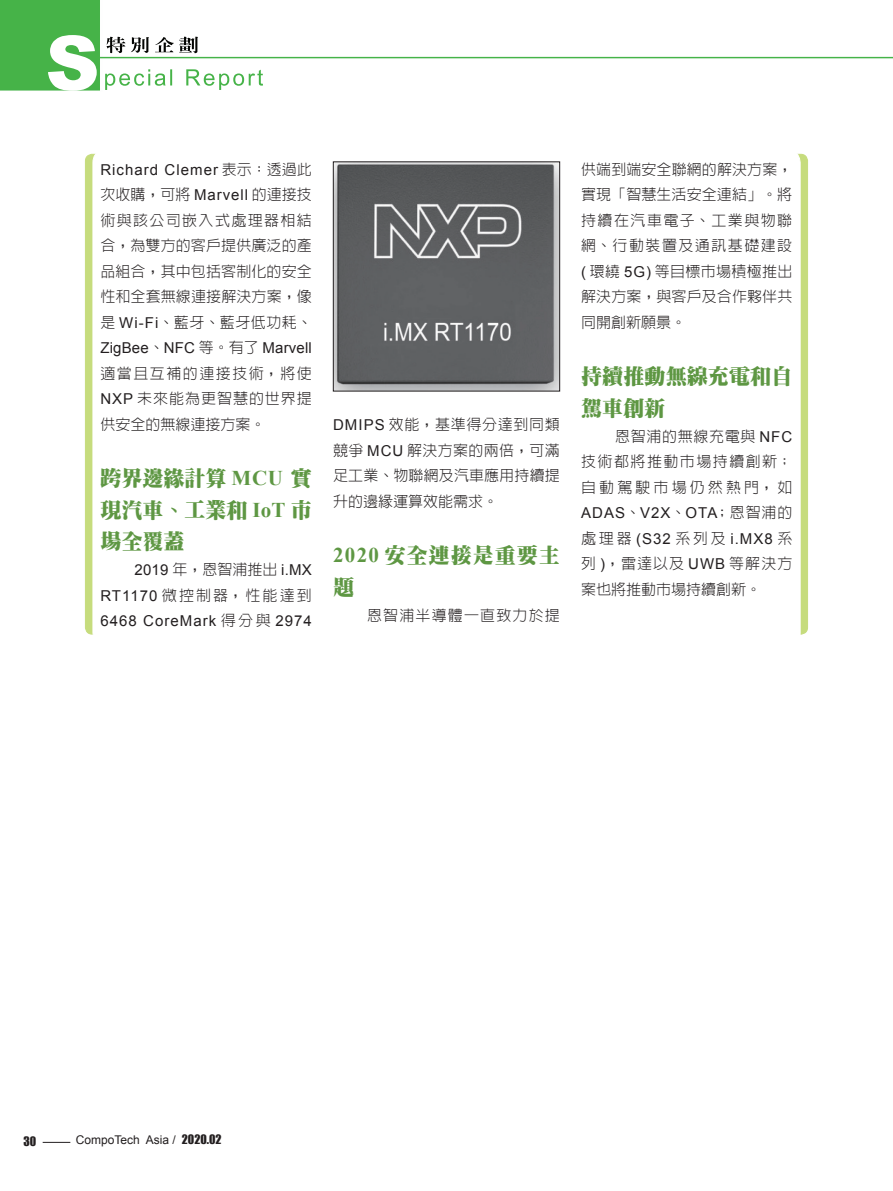
<style>
.page{position:relative;width:893px;height:1191px;background:#fff}
.page>*{position:absolute;margin:0;border:0;box-sizing:border-box;transform-origin:0 0}
._1級標題{font:900 21px/31.5px "Inn Ming";letter-spacing:.005em;color:#5e9743;text-align:justify}
._1級標題-2{font:900 21px/31.5px "Inn Ming";letter-spacing:.05em;color:#5e9743}
.說明文字{font:300 15px/25.5px "Lin Gothic";letter-spacing:.04em;color:#231f20;text-align:justify}
.說明文字-2{font:15px/25.5px "Arial";letter-spacing:.07em;color:#231f20;text-align:justify}
.說明文字-3{font:300 15px "Lin Gothic";letter-spacing:.075em;color:#231f20}
.t1{font:12px "Arial";color:#231f20}
.重點提示{font:12px "Impact";color:#231f20}
.s1{font-family:"Arial";font-weight:400}
.s2{font-family:"Times New Roman";font-weight:700}
.s3{font-family:"Lin Gothic";font-weight:300}
.s4{font-family:"Impact"}
</style>
<div class="page">
<img style="left:0;top:0;width:893px;height:91px">
<img style="left:148px;top:69px;width:115px;height:21px">
<img style="left:107px;top:37px;width:91px;height:16px">
<img style="left:48px;top:35px;width:49px;height:56px">
<svg style="left:43px;top:1142px;width:27px;height:1px"></svg>
<img style="left:335px;top:164px;width:223px;height:225px">
<div style="left:333px;top:162px;width:227px;height:229px;border:1px solid #231f20"></div>
<p class="說明文字" style="left:100px;top:156px;width:213px"><span class="s1">Richard Clemer</span> 表示：透過此次收購，可將 <span class="s1">Marvell</span> 的連接技術與該公司嵌入式處理器相結合，為雙方的客戶提供廣泛的產品組合，其中包括客制化的安全性和全套無線連接解決方案，像是 <span class="s1">Wi-Fi</span>、藍牙、藍牙低功耗、<span class="s1">ZigBee</span>、<span class="s1">NFC</span> 等。有了 <span class="s1">Marvell</span>適當且互補的連接技術，將使<span class="s1">NXP</span> 未來能為更智慧的世界提供安全的無線連接方案。</p>
<p class="_1級標題" style="left:100px;top:462px;width:213px">跨界邊緣計算 <span class="s2">MCU</span> 實現汽車、工業和 <span class="s2">IoT</span> 市場全覆蓋</p>
<p class="說明文字-2" style="left:100px;top:557px;width:213px;text-indent:34px">2019 <span class="s3">年，恩智浦推出</span> i.MX RT1170 <span class="s3">微控制器，性能達到</span>6468 CoreMark <span class="s3">得分與</span> 2974</p>
<p class="說明文字" style="left:333px;top:412px;width:228px"><span class="s1">DMIPS</span> 效能，基準得分達到同類競爭 <span class="s1">MCU</span> 解決方案的兩倍，可滿足工業、物聯網及汽車應用持續提升的邊緣運算效能需求。</p>
<p class="_1級標題-2" style="left:333px;top:539px;width:228px"><span class="s2">2020</span> 安全連接是重要主題</p>
<p class="說明文字-3" style="left:367px;top:608px;width:194px">恩智浦半導體一直致力於提</p>
<p class="說明文字" style="left:581px;top:156px;width:213px">供端到端安全聯網的解決方案，實現「智慧生活安全連結」。將持續在汽車電子、工業與物聯網、行動裝置及通訊基礎建設<span class="s1">(</span> 環繞 <span class="s1">5G)</span> 等目標市場積極推出解決方案，與客戶及合作夥伴共同開創新願景。</p>
<p class="_1級標題" style="left:581px;top:360px;width:213px">持續推動無線充電和自駕車創新</p>
<p class="說明文字" style="left:581px;top:423px;width:213px;text-indent:34px">恩智浦的無線充電與 <span class="s1">NFC</span>技術都將推動市場持續創新；自動駕駛市場仍然熱門，如<span class="s1">ADAS</span>、<span class="s1">V2X</span>、<span class="s1">OTA</span>; 恩智浦的處理器 <span class="s1">(S32</span> 系列及 <span class="s1">i.MX8</span> 系列 <span class="s1">)</span>，雷達以及 <span class="s1">UWB</span> 等解決方案也將推動市場持續創新。</p>
<p class="重點提示" style="left:24px;top:1132px;width:14px">30</p>
<p class="t1" style="left:76px;top:1131px;width:147px">CompoTech Asia / <span class="s4">2020.02</span></p>
</div>
